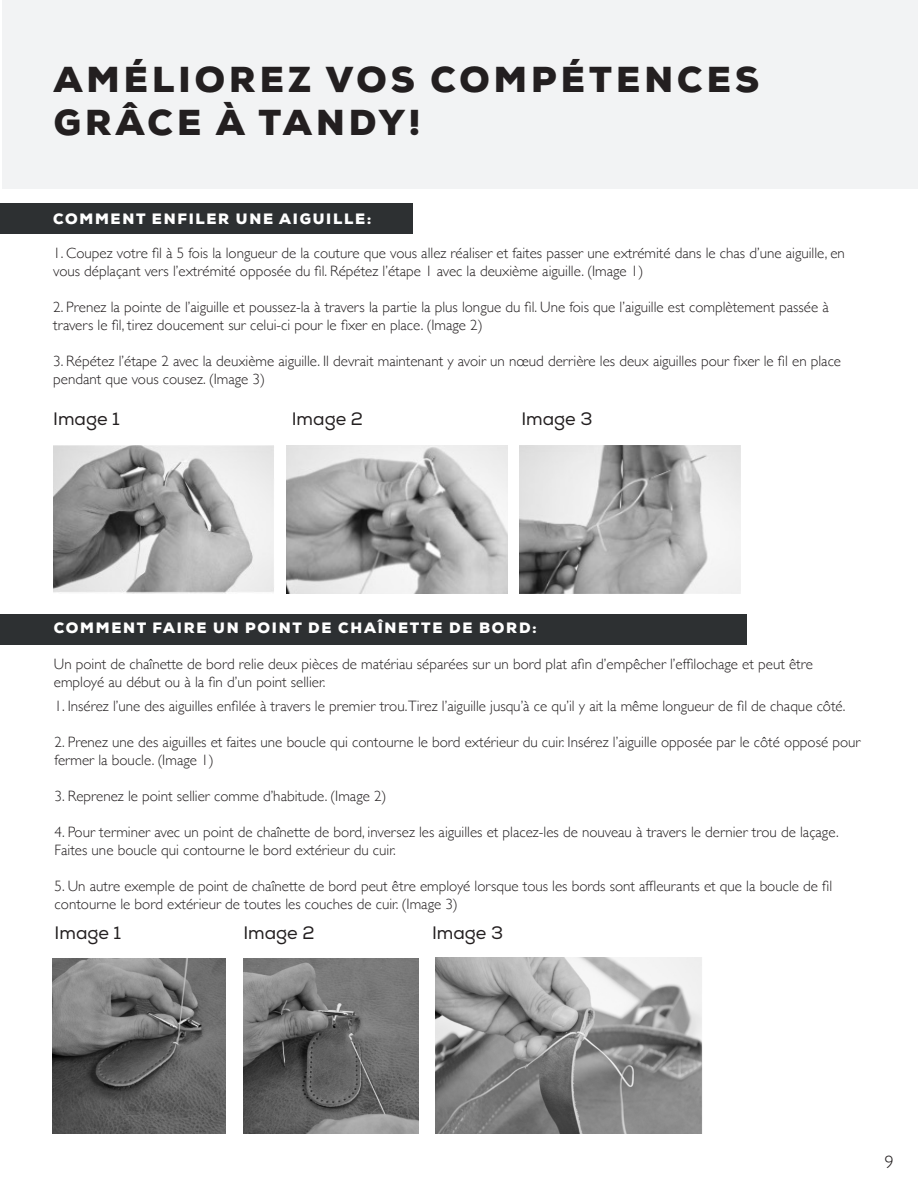
<style>
.page{position:relative;width:918px;height:1188px;background:#fff}
.page>*{position:absolute;margin:0;border:0;box-sizing:border-box;transform-origin:0 0}
.t1{font:900 36px/43.2px "Nexa";letter-spacing:.115em;color:#231f20}
.t2{font:18px "Nexa";color:#231f20}
.t3{font:300 18px "Gill Sans Nova";color:#231f20}
.t4{font:300 15px/18px "Gill Sans";color:#231f20}
.t5{font:900 15px "Nexa";letter-spacing:.115em;color:#fff}
</style>
<div class="page">
<div style="left:2px;top:0;width:916px;height:189px;background:#f2f3f4"></div>
<div style="left:0;top:614px;width:746px;height:30px;background:#2d3032"></div>
<div style="left:0;top:203px;width:413px;height:31px;background:#2d3032"></div>
<img style="left:53px;top:446px;width:221px;height:147px">
<img style="left:286px;top:446px;width:221px;height:147px">
<img style="left:519px;top:446px;width:221px;height:147px">
<img style="left:53px;top:958px;width:173px;height:176px">
<img style="left:244px;top:958px;width:175px;height:175px">
<img style="left:436px;top:958px;width:267px;height:176px">
<p class="t1" style="left:54px;top:58px;width:707px">AMÉLIOREZ VOS COMPÉTENCES<br>GRÂCE À TANDY!</p>
<p class="t5" style="left:53px;top:209px;width:320px">COMMENT ENFILER UNE AIGUILLE:</p>
<p class="t4" style="left:53px;top:243px;width:793px">1. Coupez votre fil à 5 fois la longueur de la couture que vous allez réaliser et faites passer une extrémité dans le chas d’une aiguille, en vous déplaçant vers l’extrémité opposée du fil. Répétez l’étape 1 avec la deuxième aiguille. (Image 1)</p>
<p class="t4" style="left:53px;top:297px;width:777px">2. Prenez la pointe de l’aiguille et poussez-la à travers la partie la plus longue du fil. Une fois que l’aiguille est complètement passée à travers le fil, tirez doucement sur celui-ci pour le fixer en place. (Image 2)</p>
<p class="t4" style="left:53px;top:351px;width:790px">3. Répétez l’étape 2 avec la deuxième aiguille. Il devrait maintenant y avoir un nœud derrière les deux aiguilles pour fixer le fil en place pendant que vous cousez. (Image 3)</p>
<p class="t2" style="left:53px;top:408px;width:68px">Image 1</p>
<p class="t2" style="left:292px;top:408px;width:73px">Image 2</p>
<p class="t2" style="left:521px;top:408px;width:73px">Image 3</p>
<p class="t5" style="left:54px;top:618px;width:485px">COMMENT FAIRE UN POINT DE CHAÎNETTE DE BORD:</p>
<p class="t4" style="left:54px;top:655px;width:761px">Un point de chaînette de bord relie deux pièces de matériau séparées sur un bord plat afin d’empêcher l’effilochage et peut être employé au début ou à la fin d’un point sellier.</p>
<p class="t4" style="left:55px;top:696px;width:792px">1. Insérez l’une des aiguilles enfilée à travers le premier trou.Tirez l’aiguille jusqu’à ce qu’il y ait la même longueur de fil de chaque côté.</p>
<p class="t4" style="left:55px;top:732px;width:807px">2. Prenez une des aiguilles et faites une boucle qui contourne le bord extérieur du cuir. Insérez l’aiguille opposée par le côté opposé pour fermer la boucle. (Image 1)</p>
<p class="t4" style="left:55px;top:786px;width:333px">3. Reprenez le point sellier comme d’habitude. (Image 2)</p>
<p class="t4" style="left:55px;top:822px;width:786px">4. Pour terminer avec un point de chaînette de bord, inversez les aiguilles et placez-les de nouveau à travers le dernier trou de laçage.<br>Faites une boucle qui contourne le bord extérieur du cuir.</p>
<p class="t4" style="left:55px;top:876px;width:779px">5. Un autre exemple de point de chaînette de bord peut être employé lorsque tous les bords sont affleurants et que la boucle de fil contourne le bord extérieur de toutes les couches de cuir. (Image 3)</p>
<p class="t2" style="left:55px;top:922px;width:68px">Image 1</p>
<p class="t2" style="left:243px;top:922px;width:73px">Image 2</p>
<p class="t2" style="left:432px;top:922px;width:73px">Image 3</p>
<p class="t3" style="left:885px;top:1151px;width:10px">9</p>
</div>
